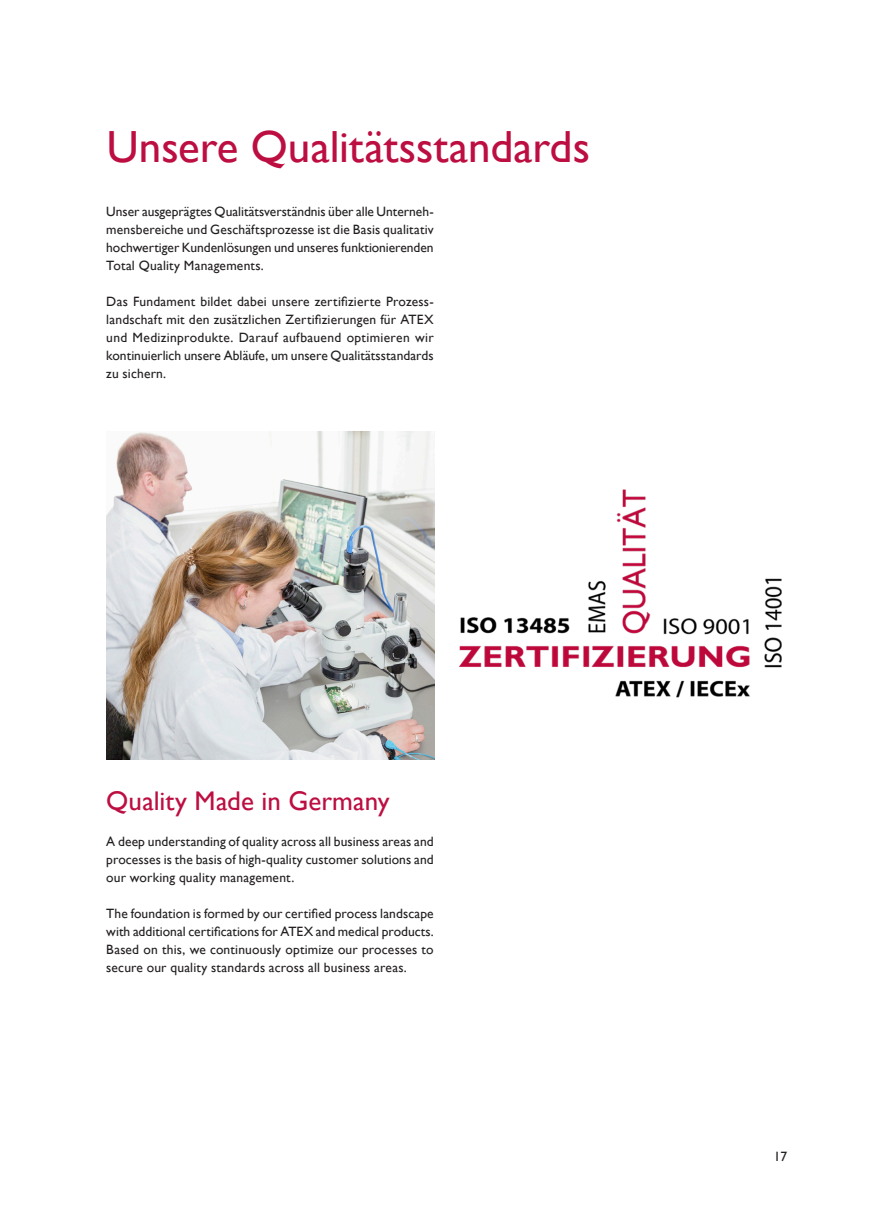
<style>
.page{position:relative;width:893px;height:1212px;background:#fff}
.page>*{position:absolute;margin:0;border:0;box-sizing:border-box;transform-origin:0 0}
.Überschrift_1{font:45px "Gill Sans";color:#bc0e41}
.Überschrift_2{font:27px "Gill Sans";color:#bc0e41}
.Fließtext{font:13.5px/18px "Gill Sans";letter-spacing:.01em;color:#231f20;text-align:justify}
.Seitenzahlen_rechts{font:13.5px "Gill Sans";color:#231f20}
</style>
<div class="page">
<img style="left:107px;top:432px;width:327px;height:327px">
<img style="left:460px;top:489px;width:322px;height:209px">
<p class="Überschrift_1" style="left:107px;top:120px;width:484px">Unsere Qualitätsstandards</p>
<p class="Fließtext" style="left:106px;top:202px;width:329px">Unser ausgeprägtes Qualitätsverständnis über alle Unterneh&shy;mensbereiche und Geschäftsprozesse ist die Basis qualitativ hochwertiger Kundenlösungen und unseres funktionierenden Total Quality Managements.</p>
<p class="Fließtext" style="left:106px;top:292px;width:329px">Das Fundament bildet dabei unsere zertifizierte Prozess&shy;landschaft mit den zusätzlichen Zertifizierungen für ATEX und Medizinprodukte. Darauf aufbauend optimieren wir kontinuierlich unsere Abläufe, um unsere Qualitätsstandards zu sichern.</p>
<p class="Überschrift_2" style="left:106px;top:785px;width:285px">Quality Made in Germany</p>
<p class="Fließtext" style="left:106px;top:832px;width:329px">A deep understanding of quality across all business areas and processes is the basis of high-quality customer solutions and our working quality management.</p>
<p class="Fließtext" style="left:106px;top:904px;width:329px">The foundation is formed by our certified process landscape with additional certifications for ATEX and medical products.<br>Based on this, we continuously optimize our processes to secure our quality standards across all business areas.</p>
<p class="Seitenzahlen_rechts" style="left:774px;top:1148px;width:15px">17</p>
</div>
